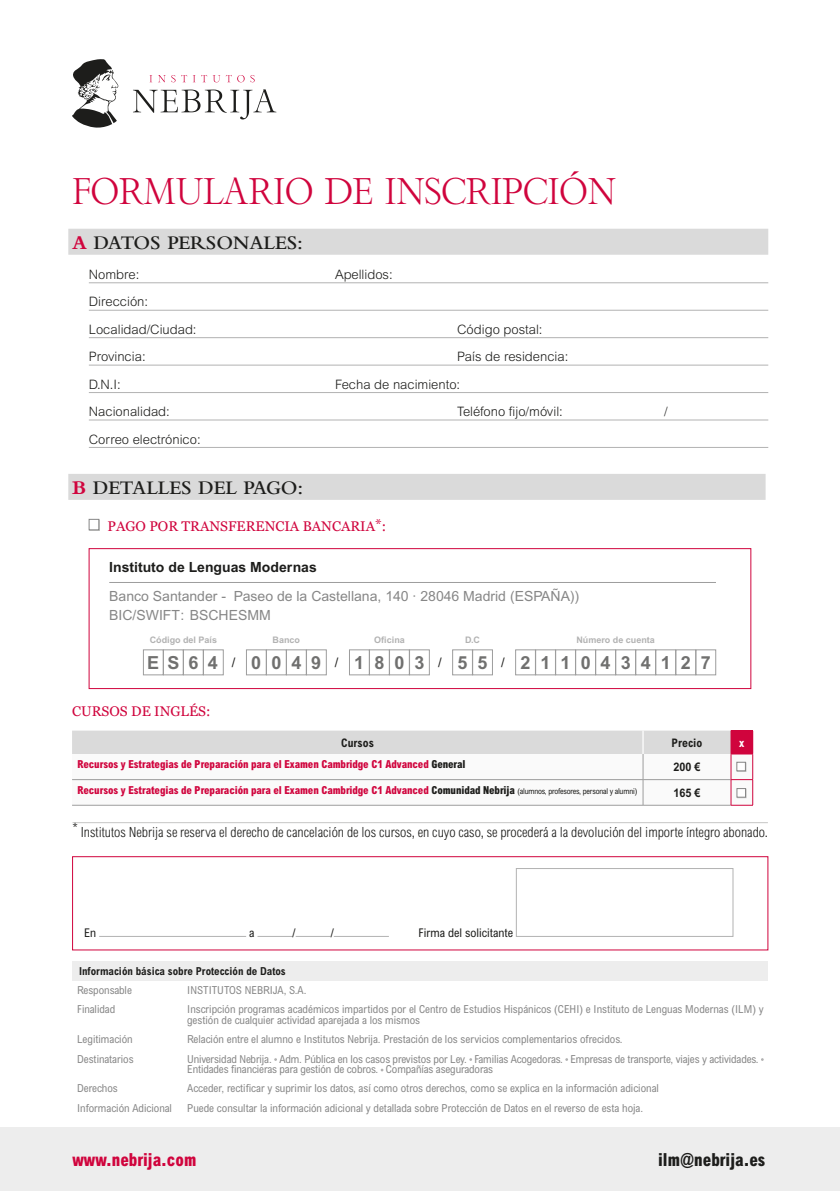
<style>
.page{position:relative;width:840px;height:1191px;background:#fff}
.page>*{position:absolute;margin:0;border:0;box-sizing:border-box;transform-origin:0 0}
.encabezado_pcipal{font:36px "Bembo Titling";color:#d0043d;scale:.95 1}
.titulo_en_tabla{font:600 20px "Bembo Std";color:#1d1d1b}
.PROGRAMAS{font:700 18px "Arial MT Pro";color:#70706f}
.t1{font:800 condensed 18px "Arial MT Pro";color:#d0043d;scale:.95 1}
.t2{font:800 condensed 18px "Arial MT Pro";color:#1d1d1b;scale:.95 1}
.NOTA{font:300 condensed 14px "Arial MT Pro";color:#1d1d1b}
.Estilo_de_párrafo_3{font:14px "Arial MT Pro";color:#878787}
.SUB_encabezados{font:14px "Georgia";color:#d0043d}
.Estilo_de_párrafo_3-2{font:700 14px "Arial MT Pro";color:#1d1d1b}
.GRADO{font:300 13px "Arial MT Pro";color:#1d1d1b}
.Estilo_de_párrafo_3-3{font:13px "Arial MT Pro";color:#1d1d1b}
.TXT{font:condensed 12px "Arial MT Pro";color:#1d1d1b}
.t3{font:700 condensed 11.8px "Arial MT Pro";color:#1d1d1b}
.subtitulo{font:700 11.8px "Arial MT Pro";color:#1d1d1b;scale:.92 1}
.t4{font:700 condensed 11.8px "Arial MT Pro";color:#fff}
.NOTA-2{font:condensed 11px/10.6px "Arial MT Pro";color:#878787}
.subtitulo-2{font:800 condensed 11px "Arial MT Pro";letter-spacing:-.01em;color:#d0043d}
.NOTA-3{font:700 condensed 11px "Arial MT Pro";color:#1d1d1b}
.PROGRAMAS-2{font:700 9px "Arial MT Pro";color:#b2b2b2}
.s1{font-weight:700;color:#d0043d}
.s2{color:#1d1d1b}
.s3{font-weight:400;font-size:8px;color:#1d1d1b}
</style>
<div class="page">
<div style="left:68px;top:229px;width:699px;height:26px;background:#dadada"></div>
<hr style="left:89px;top:282px;width:678px;height:1px;background:#b2b2b2">
<hr style="left:89px;top:310px;width:678px;height:1px;background:#b2b2b2">
<hr style="left:89px;top:337px;width:678px;height:1px;background:#b2b2b2">
<hr style="left:89px;top:365px;width:678px;height:1px;background:#b2b2b2">
<hr style="left:89px;top:392px;width:678px;height:1px;background:#b2b2b2">
<hr style="left:89px;top:420px;width:678px;height:1px;background:#b2b2b2">
<hr style="left:89px;top:447px;width:678px;height:1px;background:#b2b2b2">
<hr style="left:72px;top:822px;width:695px;height:1px;background:#c7c7c6">
<div style="left:0;top:1127px;width:839px;height:64px;background:#ededed"></div>
<svg style="left:72px;top:59px;width:47px;height:69px"></svg>
<svg style="left:149px;top:75px;width:105px;height:7px"></svg>
<svg style="left:133px;top:89px;width:143px;height:30px"></svg>
<div style="left:68px;top:474px;width:697px;height:26px;background:#dadada"></div>
<div style="left:89px;top:548px;width:661px;height:141px;border:1px solid #d0043d"></div>
<svg style="left:143px;top:649px;width:81px;height:26px"></svg>
<svg style="left:246px;top:649px;width:80px;height:26px"></svg>
<svg style="left:452px;top:649px;width:40px;height:26px"></svg>
<svg style="left:349px;top:649px;width:80px;height:26px"></svg>
<svg style="left:515px;top:649px;width:200px;height:26px"></svg>
<div style="left:89px;top:520px;width:11px;height:11px;background:#b2b2b1"></div>
<div style="left:89px;top:519px;width:10px;height:11px;background:#fff;border:1px solid #878787"></div>
<hr style="left:109px;top:582px;width:606px;height:1px;background:#9d9d9d">
<div style="left:72px;top:961px;width:695px;height:19px;background:#ededed"></div>
<svg style="left:72px;top:730px;width:681px;height:76px"></svg>
<div style="left:736px;top:762px;width:9px;height:9px;background:#fff;border:1px solid #878787"></div>
<svg style="left:736px;top:789px;width:10px;height:9px"></svg>
<div style="left:736px;top:788px;width:9px;height:9px;background:#fff;border:1px solid #878787"></div>
<hr style="left:99px;top:936px;width:147px;height:1px;background:#b2b2b2">
<hr style="left:257px;top:936px;width:35px;height:1px;background:#b2b2b2">
<hr style="left:295px;top:936px;width:35px;height:1px;background:#b2b2b2">
<hr style="left:333px;top:936px;width:55px;height:1px;background:#b2b2b2">
<div style="left:516px;top:868px;width:216px;height:68px;border:1px solid #b2b2b2"></div>
<div style="left:72px;top:856px;width:695px;height:94px;border:1px solid #d0043d"></div>
<p class="encabezado_pcipal" style="left:72px;top:169px;width:574px">FORMULARIO DE INSCRIPCIÓN</p>
<p class="titulo_en_tabla" style="left:72px;top:231px;width:232px"><span class="s1">A</span> DATOS PERSONALES:</p>
<p class="GRADO" style="left:89px;top:266px;width:52px">Nombre:</p>
<p class="GRADO" style="left:335px;top:266px;width:59px">Apellidos:</p>
<p class="GRADO" style="left:89px;top:294px;width:61px">Dirección:</p>
<p class="GRADO" style="left:89px;top:321px;width:109px">Localidad/Ciudad:</p>
<p class="GRADO" style="left:457px;top:321px;width:87px">Código postal:</p>
<p class="GRADO" style="left:89px;top:348px;width:58px">Provincia:</p>
<p class="GRADO" style="left:457px;top:348px;width:113px">País de residencia:</p>
<p class="GRADO" style="left:89px;top:376px;width:33px">D.N.I:</p>
<p class="GRADO" style="left:335px;top:376px;width:127px">Fecha de nacimiento:</p>
<p class="GRADO" style="left:89px;top:403px;width:82px">Nacionalidad:</p>
<p class="GRADO" style="left:457px;top:403px;width:107px">Teléfono fijo/móvil:</p>
<p class="GRADO" style="left:663px;top:403px;width:5px">/</p>
<p class="GRADO" style="left:89px;top:431px;width:113px">Correo electrónico:</p>
<p class="titulo_en_tabla" style="left:72px;top:476px;width:233px"><span class="s1">B</span> DETALLES DEL PAGO:</p>
<p class="SUB_encabezados" style="left:107px;top:516px;width:280px">PAGO POR TRANSFERENCIA BANCARIA*:</p>
<p class="Estilo_de_párrafo_3-2" style="left:109px;top:559px;width:209px">Instituto de Lenguas Modernas</p>
<p class="Estilo_de_párrafo_3" style="left:109px;top:588px;width:471px">Banco Santander - Paseo de la Castellana, 140 · 28046 Madrid (ESPAÑA))</p>
<p class="Estilo_de_párrafo_3" style="left:109px;top:606px;width:163px">BIC/SWIFT: BSCHESMM</p>
<p class="PROGRAMAS-2" style="left:150px;top:635px;width:69px">Código del País</p>
<p class="PROGRAMAS-2" style="left:272px;top:635px;width:29px">Banco</p>
<p class="PROGRAMAS-2" style="left:374px;top:635px;width:32px">Oficina</p>
<p class="PROGRAMAS-2" style="left:465px;top:635px;width:17px">D.C</p>
<p class="PROGRAMAS-2" style="left:576px;top:635px;width:80px">Número de cuenta</p>
<p class="PROGRAMAS" style="left:147px;top:652px;width:14px">E</p>
<p class="PROGRAMAS" style="left:167px;top:652px;width:14px">S</p>
<p class="PROGRAMAS" style="left:188px;top:652px;width:12px">6</p>
<p class="PROGRAMAS" style="left:208px;top:652px;width:12px">4</p>
<p class="Estilo_de_párrafo_3-3" style="left:232px;top:655px;width:5px">/</p>
<p class="PROGRAMAS" style="left:251px;top:652px;width:12px">0</p>
<p class="PROGRAMAS" style="left:271px;top:652px;width:12px">0</p>
<p class="PROGRAMAS" style="left:291px;top:652px;width:12px">4</p>
<p class="PROGRAMAS" style="left:311px;top:652px;width:12px">9</p>
<p class="Estilo_de_párrafo_3-3" style="left:335px;top:655px;width:5px">/</p>
<p class="PROGRAMAS" style="left:354px;top:652px;width:12px">1</p>
<p class="PROGRAMAS" style="left:374px;top:652px;width:12px">8</p>
<p class="PROGRAMAS" style="left:394px;top:652px;width:12px">0</p>
<p class="PROGRAMAS" style="left:414px;top:652px;width:12px">3</p>
<p class="Estilo_de_párrafo_3-3" style="left:438px;top:655px;width:5px">/</p>
<p class="PROGRAMAS" style="left:457px;top:652px;width:12px">5</p>
<p class="PROGRAMAS" style="left:477px;top:652px;width:12px">5</p>
<p class="Estilo_de_párrafo_3-3" style="left:500px;top:655px;width:5px">/</p>
<p class="PROGRAMAS" style="left:520px;top:652px;width:12px">2</p>
<p class="PROGRAMAS" style="left:540px;top:652px;width:12px">1</p>
<p class="PROGRAMAS" style="left:560px;top:652px;width:12px">1</p>
<p class="PROGRAMAS" style="left:580px;top:652px;width:12px">0</p>
<p class="PROGRAMAS" style="left:600px;top:652px;width:12px">4</p>
<p class="PROGRAMAS" style="left:620px;top:652px;width:12px">3</p>
<p class="PROGRAMAS" style="left:640px;top:652px;width:12px">4</p>
<p class="PROGRAMAS" style="left:660px;top:652px;width:12px">1</p>
<p class="PROGRAMAS" style="left:680px;top:652px;width:12px">2</p>
<p class="PROGRAMAS" style="left:700px;top:652px;width:12px">7</p>
<p class="SUB_encabezados" style="left:72px;top:701px;width:140px">CURSOS DE INGLÉS:</p>
<p class="t3" style="left:341px;top:735px;width:34px">Cursos</p>
<p class="t3" style="left:671px;top:735px;width:32px">Precio</p>
<p class="t4" style="left:738px;top:735px;width:7px">x</p>
<p class="subtitulo-2" style="left:78px;top:757px;width:389px">Recursos y Estrategias de Preparación para el Examen Cambridge C1 Advanced <span class="s2">General</span></p>
<p class="subtitulo" style="left:673px;top:760px;width:31px">200 €</p>
<p class="subtitulo-2" style="left:78px;top:783px;width:561px">Recursos y Estrategias de Preparación para el Examen Cambridge C1 Advanced <span class="s2">Comunidad Nebrija</span> <span class="s3">(alumnos, profesores, personal y alumni)</span></p>
<p class="subtitulo" style="left:673px;top:785px;width:31px">165 €</p>
<p class="NOTA" style="left:72px;top:824px;width:696px">* Institutos Nebrija se reserva el derecho de cancelación de los cursos, en cuyo caso, se procederá a la devolución del importe íntegro abonado.</p>
<p class="TXT" style="left:84px;top:925px;width:13px">En</p>
<p class="TXT" style="left:249px;top:925px;width:7px">a</p>
<p class="TXT" style="left:292px;top:925px;width:5px">/</p>
<p class="TXT" style="left:330px;top:925px;width:5px">/</p>
<p class="TXT" style="left:418px;top:925px;width:96px">Firma del solicitante</p>
<p class="NOTA-3" style="left:79px;top:964px;width:208px">Información básica sobre Protección de Datos</p>
<p class="NOTA-2" style="left:77px;top:985px;width:56px">Responsable</p>
<p class="NOTA-2" style="left:187px;top:985px;width:121px">INSTITUTOS NEBRIJA, S.A.</p>
<p class="NOTA-2" style="left:77px;top:1004px;width:40px">Finalidad</p>
<p class="NOTA-2" style="left:187px;top:1004px;width:577px">Inscripción programas académicos impartidos por el Centro de Estudios Hispánicos (CEHI) e Instituto de Lenguas Modernas (ILM) y gestión de cualquier actividad aparejada a los mismos</p>
<p class="NOTA-2" style="left:77px;top:1034px;width:57px">Legitimación</p>
<p class="NOTA-2" style="left:187px;top:1034px;width:436px">Relación entre el alumno e Institutos Nebrija. Prestación de los servicios complementarios ofrecidos.</p>
<p class="NOTA-2" style="left:77px;top:1053px;width:58px">Destinatarios</p>
<p class="NOTA-2" style="left:187px;top:1053px;width:572px">Universidad Nebrija. Adm. Pública en los casos previstos por Ley. Familias Acogedoras. Empresas de transporte, viajes y actividades.<br>Entidades financieras para gestión de cobros. Compañías aseguradoras</p>
<p class="NOTA-2" style="left:77px;top:1083px;width:42px">Derechos</p>
<p class="NOTA-2" style="left:187px;top:1083px;width:473px">Acceder, rectificar y suprimir los datos, así como otros derechos, como se explica en la información adicional</p>
<p class="NOTA-2" style="left:77px;top:1102px;width:96px">Información Adicional</p>
<p class="NOTA-2" style="left:187px;top:1102px;width:457px">Puede consultar la información adicional y detallada sobre Protección de Datos en el reverso de esta hoja.</p>
<p class="t1" style="left:72px;top:1148px;width:132px">www.nebrija.com</p>
<p class="t2" style="left:657px;top:1148px;width:114px">ilm@nebrija.es</p>
</div>
